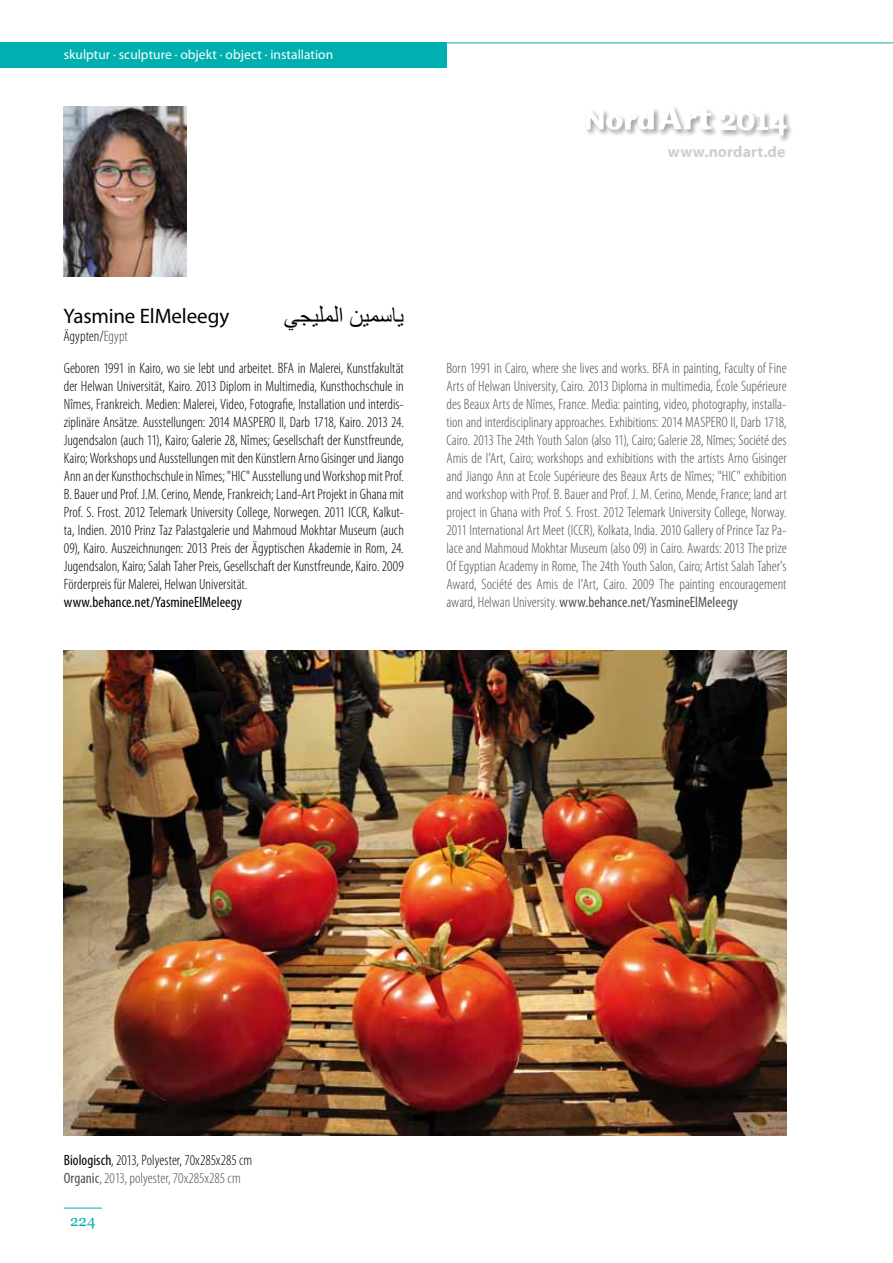
<style>
.page{position:relative;width:893px;height:1263px;background:#fff}
.page>*{position:absolute;margin:0;border:0;box-sizing:border-box;transform-origin:0 0}
.t1{font:24.75px "Times New Roman";color:#000}
.t2{font:21px "Myriad Pro";letter-spacing:-.005em;color:#000}
.t3{font:700 15.9px "Myriad Pro";letter-spacing:.005em;color:#d0cfcf}
.t4{font:300 condensed 15px/18px "Myriad Pro";color:#000}
.t5{font:300 condensed 15px/18px "Myriad Pro";color:#504f53;text-align:justify}
.t6{font:condensed 15px "Myriad Pro";letter-spacing:.005em;color:#000}
.t7{font:15px "Georgia";color:#00b0b0}
.t8{font:13.5px "Myriad Pro";color:#fff}
.s1{color:#504f53}
.s2{font-weight:400}
.s3{font-weight:400;color:#504f53}
</style>
<div class="page">
<div style="left:0;top:43px;width:446px;height:25px;background:#00b0b0"></div>
<hr style="left:446px;top:43px;width:447px;height:1px;background:#00b0b0">
<hr style="left:64px;top:1208px;width:38px;height:1px;background:#00b0b0">
<div style="left:584px;top:107px;width:77px;height:30px;background:#000;opacity:.75"></div>
<div style="left:656px;top:105px;width:63px;height:32px;background:#000;opacity:.75"></div>
<svg style="left:586px;top:106px;width:126px;height:24px"></svg>
<div style="left:718px;top:111px;width:76px;height:32px;background:#000;opacity:.75"></div>
<svg style="left:719px;top:111px;width:68px;height:25px"></svg>
<img style="left:64px;top:106px;width:122px;height:170px">
<img style="left:64px;top:651px;width:723px;height:485px">
<p class="t8" style="left:64px;top:46px;width:271px">skulptur · sculpture · objekt · object · installation</p>
<p class="t3" style="left:668px;top:142px;width:119px">www.nordart.de</p>
<h1 class="t1" style="left:284px;top:300px;width:122px">ي ی اسمي ینا ا لمل ي یجي</h1>
<h2 class="t2" style="left:63px;top:303px;width:167px">Yasmine ElMeleegy</h2>
<p class="t4" style="left:63px;top:321px;width:342px;line-height:31.5px">Ägypten/<span class="s1">Egypt<br></span>Geboren 1991 in Kairo, wo sie lebt und arbeitet. BFA in Malerei, Kunstfakultät</p>
<p class="t4" style="left:64px;top:377px;width:342px;text-align:justify">der Helwan Universität, Kairo. 2013 Diplom in Multimedia, Kunsthochschule in Nîmes, Frankreich. Medien: Malerei, Video, Fotografie, Installation und interdis&shy;ziplinäre Ansätze. Ausstellungen: 2014 MASPERO II, Darb 1718, Kairo. 2013 24.<br>Jugendsalon (auch 11), Kairo; Galerie 28, Nîmes; Gesellschaft der Kunstfreunde, Kairo; Workshops und Ausstellungen mit den Künstlern Arno Gisinger und Jiango Ann an der Kunsthochschule in Nîmes; "HIC" Ausstellung und Workshop mit Prof.<br>B. Bauer und Prof. J.M. Cerino, Mende, Frankreich; Land-Art Projekt in Ghana mit Prof. S. Frost. 2012 Telemark University College, Norwegen. 2011 ICCR, Kalkut&shy;ta, Indien. 2010 Prinz Taz Palastgalerie und Mahmoud Mokhtar Museum (auch 09), Kairo. Auszeichnungen: 2013 Preis der Ägyptischen Akademie in Rom, 24.<br>Jugendsalon, Kairo; Salah Taher Preis, Gesellschaft der Kunstfreunde, Kairo. 2009<br>Förderpreis für Malerei, Helwan Universität.</p>
<p class="t6" style="left:64px;top:593px;width:180px">www.behance.net/YasmineElMeleegy</p>
<p class="t5" style="left:446px;top:359px;width:342px">Born 1991 in Cairo, where she lives and works. BFA in painting, Faculty of Fine Arts of Helwan University, Cairo. 2013 Diploma in multimedia, École Supérieure des Beaux Arts de Nîmes, France. Media: painting, video, photography, installa&shy;tion and interdisciplinary approaches. Exhibitions: 2014 MASPERO II, Darb 1718, Cairo. 2013 The 24th Youth Salon (also 11), Cairo; Galerie 28, Nîmes; Société des Amis de l’Art, Cairo; workshops and exhibitions with the artists Arno Gisinger and Jiango Ann at Ecole Supérieure des Beaux Arts de Nîmes; "HIC" exhibition and workshop with Prof. B. Bauer and Prof. J. M. Cerino, Mende, France; land art project in Ghana with Prof. S. Frost. 2012 Telemark University College, Norway.<br>2011 International Art Meet (ICCR), Kolkata, India. 2010 Gallery of Prince Taz Pa&shy;lace and Mahmoud Mokhtar Museum (also 09) in Cairo. Awards: 2013 The prize Of Egyptian Academy in Rome, The 24th Youth Salon, Cairo; Artist Salah Taher's Award, Société des Amis de l’Art, Cairo. 2009 The painting encouragement award, Helwan University. <span class="s2">www.behance.net/YasmineElMeleegy</span></p>
<p class="t4" style="left:64px;top:1151px;width:190px"><span class="s2">Biologisch</span>, 2013, Polyester, 70x285x285 cm<br><span class="s3">Organic</span><span class="s1">, 2013, polyester, 70x285x285 cm</span></p>
<p class="t7" style="left:70px;top:1209px;width:27px">224</p>
</div>
